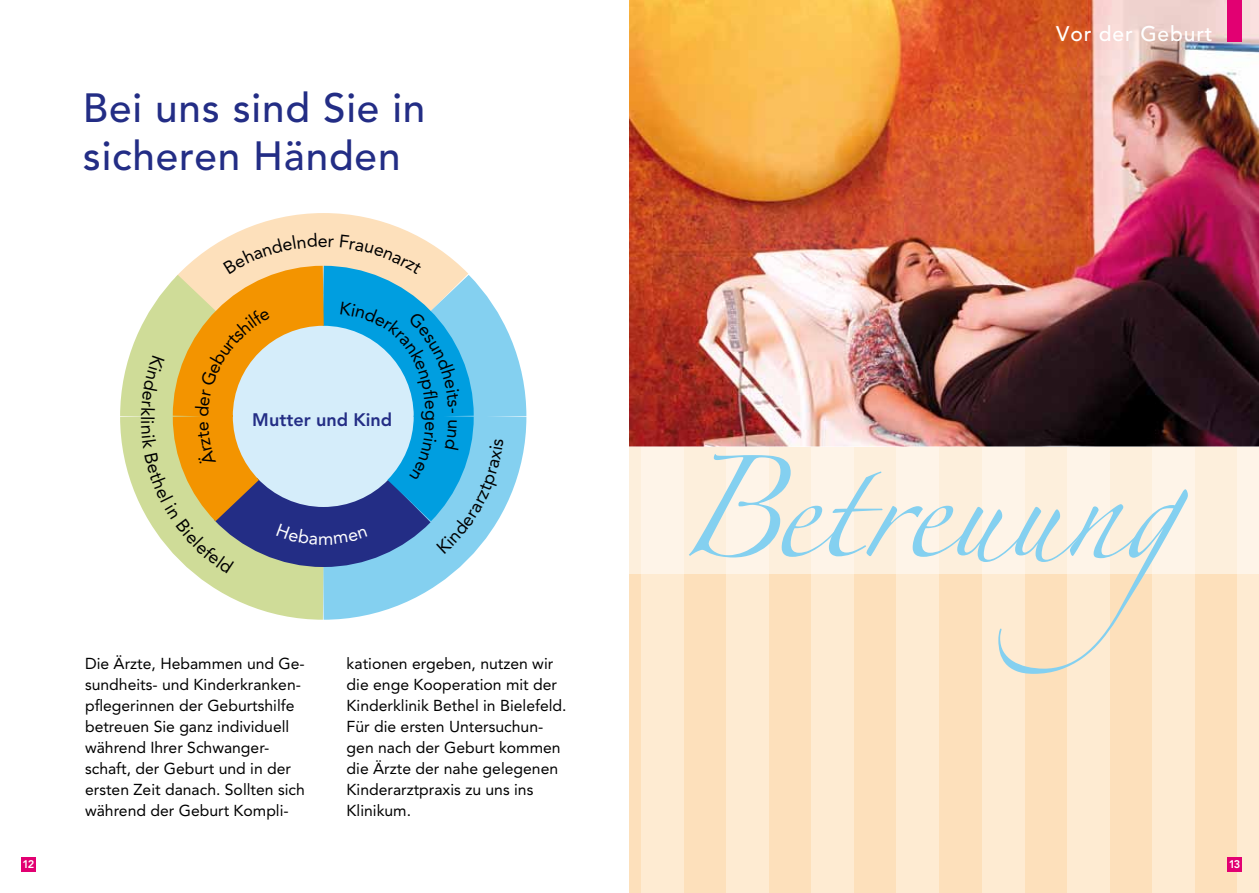
<style>
.page{position:relative;width:1259px;height:893px;background:#fff}
.page>*{position:absolute;margin:0;border:0;box-sizing:border-box;transform-origin:0 0}
.t1{font:90px "Zapfino";color:#84d0f0;scale:.95 1}
.t2{font:500 40.5px/47.2px "Avenir";letter-spacing:.02em;color:#232d85}
.t3{font:500 21px "Avenir";letter-spacing:.04em;color:#fff}
.t4{font:800 18px "Avenir";color:#232d85}
.t5{font:18px "Avenir";color:#000}
.t6{font:15.75px/21px "Avenir";color:#000}
.t7{font:800 10.95px "Avenir";color:#fff}
</style>
<div class="page">
<div style="left:21px;top:857px;width:15px;height:15px;background:#e20072"></div>
<div style="left:629px;top:446px;width:630px;height:447px;background:#fde0bb"></div>
<div style="left:641px;top:446px;width:42px;height:447px;background:#feebd2"></div>
<div style="left:726px;top:446px;width:43px;height:447px;background:#feebd2"></div>
<div style="left:811px;top:446px;width:43px;height:447px;background:#feebd2"></div>
<div style="left:896px;top:446px;width:43px;height:447px;background:#feebd2"></div>
<div style="left:982px;top:446px;width:42px;height:447px;background:#feebd2"></div>
<div style="left:1067px;top:446px;width:42px;height:447px;background:#feebd2"></div>
<div style="left:1152px;top:446px;width:43px;height:447px;background:#feebd2"></div>
<div style="left:1237px;top:446px;width:22px;height:447px;background:#feebd2"></div>
<img style="left:629px;top:0;width:630px;height:446px">
<div style="left:629px;top:446px;width:630px;height:128px;background:#fef4e8"></div>
<div style="left:1227px;top:857px;width:15px;height:15px;background:#e20072"></div>
<svg style="left:404px;top:229px;width:123px;height:374px"></svg>
<svg style="left:120px;top:213px;width:284px;height:407px"></svg>
<svg style="left:151px;top:585px;width:343px;height:12px"></svg>
<svg style="left:383px;top:236px;width:121px;height:349px"></svg>
<svg style="left:143px;top:236px;width:240px;height:349px"></svg>
<div style="left:1227px;top:0;width:15px;height:42px;background:#e20072"></div>
<svg style="left:223px;top:233px;width:111px;height:41px;background:#f7dab1"></svg>
<div style="left:340px;top:235px;width:82px;height:40px;background:#fde0bb"></div>
<svg style="left:141px;top:301px;width:363px;height:273px;background:#9ab7b3"></svg>
<h2 class="t2" style="left:83px;top:86px;width:344px">Bei uns sind Sie in sicheren Händen</h2>
<p class="t4" style="left:252px;top:409px;width:141px">Mutter und Kind</p>
<p class="t5" style="left:442px;top:410px;width:13px;rotate:90deg">g</p>
<p class="t7" style="left:22px;top:858px;width:13px">12</p>
<p class="t6" style="left:85px;top:653px;width:221px">Die Ärzte, Hebammen und Ge&shy;sundheits- und Kinderkranken&shy;pflegerinnen der Geburtshilfe betreuen Sie ganz individuell während Ihrer Schwanger&shy;schaft, der Geburt und in der ersten Zeit danach. Sollten sich während der Geburt Kompli-</p>
<p class="t6" style="left:347px;top:653px;width:221px">kationen ergeben, nutzen wir die enge Kooperation mit der<br>Kinderklinik Bethel in Bielefeld.<br>Für die ersten Untersuchun&shy;gen nach der Geburt kommen die Ärzte der nahe gelegenen<br>Kinderarztpraxis zu uns ins<br>Klinikum.</p>
<h3 class="t3" style="left:1056px;top:21px;width:158px">Vor der Geburt</h3>
<h1 class="t1" style="left:674px;top:471px;width:672px">Betreuung</h1>
<p class="t7" style="left:1228px;top:858px;width:13px">13</p>
</div>
